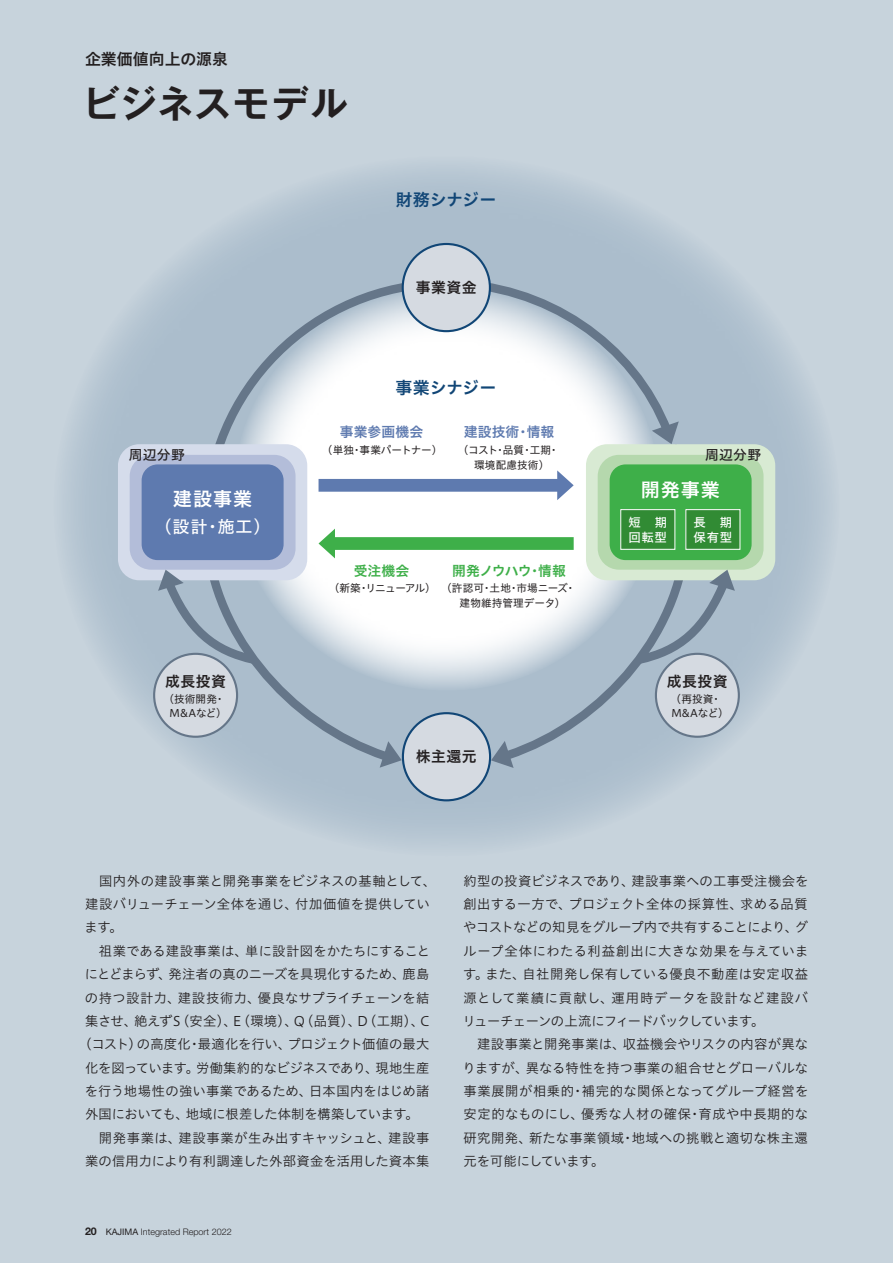
<style>
.page{position:relative;width:893px;height:1263px;background:#c7d3dc}
.page>*{position:absolute;margin:0;border:0;box-sizing:border-box;transform-origin:0 0}
.t1{font:700 37.2px "Gothic MB101 Pro De";letter-spacing:.015em;color:#231f20}
.t2{font:19.2px "Hiragino UD Sans Std W6";letter-spacing:.05em;color:#fff}
.t3{font:16.95px "Hiragino UD Sans Std W6";letter-spacing:-.01em;color:#114676}
.t4{font:16.95px "Hiragino UD Sans Std W5";color:#fff}
.t5{font:15.9px "Hiragino UD Sans Std W6";color:#231f20}
.t6{font:14.85px "Hiragino UD Sans Std W6";letter-spacing:.03em;color:#231f20}
.t7{font:13.8px "Hiragino UD Sans Std W6";letter-spacing:.01em;color:#5e7aaf}
.t8{font:13.8px "Hiragino UD Sans Std W6";letter-spacing:-.045em;color:#3eaf49}
.t9{font:13.8px "Hiragino UD Sans Std W5";letter-spacing:.025em;color:#231f20}
.t10{font:13.8px "Hiragino UD Sans Std W6";letter-spacing:.01em;color:#3eaf49}
.t11{font:13.35px/23.4px "Hiragino UD Sans Std W3";letter-spacing:.015em;color:#231f20}
.t12{font:13.35px "Hiragino UD Sans Std W3";letter-spacing:-.005em;color:#231f20}
.t13{font:13.35px "Hiragino UD Sans Std W3";letter-spacing:-.015em;color:#231f20}
.t14{font:13.35px "Hiragino UD Sans Std W3";letter-spacing:-.025em;color:#231f20}
.t15{font:13.35px "Hiragino UD Sans Std W3";letter-spacing:.04em;color:#231f20}
.t16{font:13.35px "Hiragino UD Sans Std W3";letter-spacing:-.02em;color:#231f20}
.t17{font:13.35px "Hiragino UD Sans Std W3";letter-spacing:.035em;color:#231f20}
.t18{font:12.45px/15.3px "Hiragino UD Sans Std W5";letter-spacing:.05em;color:#fff}
.t19{font:10.65px/14.9px "Hiragino UD Sans Std W4";letter-spacing:.01em;color:#231f20}
.t20{font:10.65px "Hiragino UD Sans Std W4";letter-spacing:-.01em;color:#231f20}
.t21{font:10.65px "Hiragino UD Sans Std W4";letter-spacing:-.075em;color:#231f20}
.t22{font:300 9px "Helvetica Neue LT Std";color:#231f20}
.s1{font-weight:700;font-size:10.65px}
.s2{font-weight:400}
</style>
<div class="page">
<svg style="left:53px;top:155px;width:787px;height:702px;fill:#b0c1cf"></svg>
<svg style="left:380px;top:767px;width:22px;height:1px"></svg>
<svg style="left:491px;top:767px;width:23px;height:1px"></svg>
<svg style="left:198px;top:275px;width:481px;height:492px"></svg>
<svg style="left:319px;top:470px;width:255px;height:30px"></svg>
<svg style="left:319px;top:529px;width:255px;height:29px"></svg>
<div style="left:403px;top:244px;width:87px;height:87px;background:#d5dae1;border-radius:50%"></div>
<div style="left:402px;top:243px;width:89px;height:89px;border:2px solid #114676;border-radius:50%"></div>
<div style="left:403px;top:713px;width:87px;height:87px;background:#d5dae1;border-radius:50%"></div>
<div style="left:402px;top:712px;width:89px;height:89px;border:2px solid #114676;border-radius:50%"></div>
<div style="left:118px;top:444px;width:189px;height:136px;background:#d5dceb;border-radius:21px"></div>
<div style="left:130px;top:455px;width:166px;height:115px;background:#b3bdd9;border-radius:21px"></div>
<div style="left:142px;top:464px;width:142px;height:96px;background:#5e7aaf;border-radius:16px"></div>
<div style="left:586px;top:444px;width:189px;height:136px;background:#d8ead3;border-radius:21px"></div>
<div style="left:598px;top:455px;width:165px;height:115px;background:#b5d8ad;border-radius:21px"></div>
<div style="left:610px;top:464px;width:142px;height:96px;background:#3eaf49;border-radius:16px"></div>
<div style="left:621px;top:510px;width:54px;height:39px;background:#318b34"></div>
<div style="left:620px;top:509px;width:55px;height:41px;border:1px solid #fff"></div>
<div style="left:686px;top:510px;width:54px;height:39px;background:#318b34"></div>
<div style="left:685px;top:509px;width:55px;height:41px;border:1px solid #fff"></div>
<svg style="left:652px;top:421px;width:27px;height:23px"></svg>
<div style="left:656px;top:654px;width:83px;height:83px;background:#d5dae1;border-radius:50%"></div>
<div style="left:655px;top:653px;width:85px;height:85px;border:2px solid #657689;border-radius:50%"></div>
<div style="left:154px;top:654px;width:83px;height:83px;background:#d5dae1;border-radius:50%"></div>
<div style="left:153px;top:653px;width:85px;height:85px;border:2px solid #657689;border-radius:50%"></div>
<svg style="left:156px;top:570px;width:108px;height:100px"></svg>
<svg style="left:629px;top:569px;width:108px;height:101px"></svg>
<p class="t5" style="left:85px;top:47px;width:145px">企業価値向上の源泉</p>
<h1 class="t1" style="left:83px;top:73px;width:266px">ビジネスモデル</h1>
<p class="t3" style="left:395px;top:187px;width:102px">財務シナジー</p>
<p class="t6" style="left:416px;top:276px;width:62px">事業資金</p>
<p class="t3" style="left:395px;top:375px;width:102px">事業シナジー</p>
<p class="t7" style="left:340px;top:422px;width:85px">事業参画機会</p>
<p class="t20" style="left:322px;top:442px;width:122px">（単独・事業パートナー）</p>
<p class="t7" style="left:464px;top:422px;width:92px">建設技術・情報</p>
<p class="t19" style="left:474px;top:442px;width:86px;text-indent:-16px">（コスト・品質・工期・環境配慮技術）</p>
<p class="t9" style="left:129px;top:445px;width:58px">周辺分野</p>
<p class="t9" style="left:705px;top:445px;width:58px">周辺分野</p>
<h2 class="t2" style="left:173px;top:484px;width:81px">建設事業</h2>
<p class="t4" style="left:155px;top:514px;width:117px">（設計・施工）</p>
<p class="t6" style="left:165px;top:670px;width:62px">成長投資</p>
<p class="t19" style="left:163px;top:691px;width:65px;line-height:13.8px;text-align:center">（技術開発・<br>M&amp;Aなど）</p>
<p class="t10" style="left:354px;top:560px;width:57px">受注機会</p>
<p class="t21" style="left:329px;top:580px;width:109px">（新築・リニューアル）</p>
<p class="t8" style="left:452px;top:560px;width:115px">開発ノウハウ・情報</p>
<p class="t19" style="left:460px;top:580px;width:118px;text-indent:-18px">（許認可・土地・市場ニーズ・建物維持管理データ）</p>
<p class="t6" style="left:416px;top:745px;width:62px">株主還元</p>
<h2 class="t2" style="left:641px;top:475px;width:81px">開発事業</h2>
<p class="t18" style="left:628px;top:513px;width:40px">短　期回転型</p>
<p class="t18" style="left:694px;top:513px;width:40px">長　期保有型</p>
<p class="t6" style="left:667px;top:670px;width:62px">成長投資</p>
<p class="t19" style="left:671px;top:691px;width:60px;line-height:13.8px">（再投資・<br>M&amp;Aなど）</p>
<p class="t15" style="left:85px;top:870px;width:353px">　国内外の建設事業と開発事業をビジネスの基軸として、</p>
<p class="t11" style="left:85px;top:891px;width:346px">建設バリューチェーン全体を通じ、付加価値を提供してい</p>
<p class="t11" style="left:85px;top:915px;width:40px">ます。</p>
<p class="t11" style="left:85px;top:938px;width:347px">　祖業である建設事業は、単に設計図をかたちにすること</p>
<p class="t13" style="left:85px;top:964px;width:346px">にとどまらず、発注者の真のニーズを具現化するため、鹿島</p>
<p class="t11" style="left:85px;top:985px;width:346px">の持つ設計力、建設技術力、優良なサプライチェーンを結</p>
<p class="t11" style="left:85px;top:1008px;width:346px">集させ、絶えずS（安全）、E（環境）、Q（品質）、D（工期）、C</p>
<p class="t12" style="left:78px;top:1034px;width:353px">（コスト）の高度化・最適化を行い、プロジェクト価値の最大</p>
<p class="t14" style="left:85px;top:1057px;width:346px">化を図っています。労働集約的なビジネスであり、現地生産</p>
<p class="t11" style="left:85px;top:1078px;width:346px">を行う地場性の強い事業であるため、日本国内をはじめ諸</p>
<p class="t16" style="left:85px;top:1104px;width:335px">外国においても、地域に根差した体制を構築しています。</p>
<p class="t17" style="left:85px;top:1128px;width:346px">　開発事業は、建設事業が生み出すキャッシュと、建設事</p>
<p class="t11" style="left:85px;top:1149px;width:346px">業の信用力により有利調達した外部資金を活用した資本集</p>
<p class="t22" style="left:85px;top:1226px;width:148px"><span class="s1">20</span> <span class="s2">KAJIMA</span> Integrated Report 2022</p>
<p class="t11" style="left:462px;top:868px;width:347px">約型の投資ビジネスであり、建設事業への工事受注機会を創出する一方で、プロジェクト全体の採算性、求める品質やコストなどの知見をグループ内で共有することにより、グループ全体にわたる利益創出に大きな効果を与えています。また、自社開発し保有している優良不動産は安定収益源として業績に貢献し、運用時データを設計など建設バリューチェーンの上流にフィードバックしています。<br>　建設事業と開発事業は、収益機会やリスクの内容が異なりますが、異なる特性を持つ事業の組合せとグローバルな事業展開が相乗的・補完的な関係となってグループ経営を安定的なものにし、優秀な人材の確保・育成や中長期的な研究開発、新たな事業領域・地域への挑戦と適切な株主還元を可能にしています。</p>
</div>
